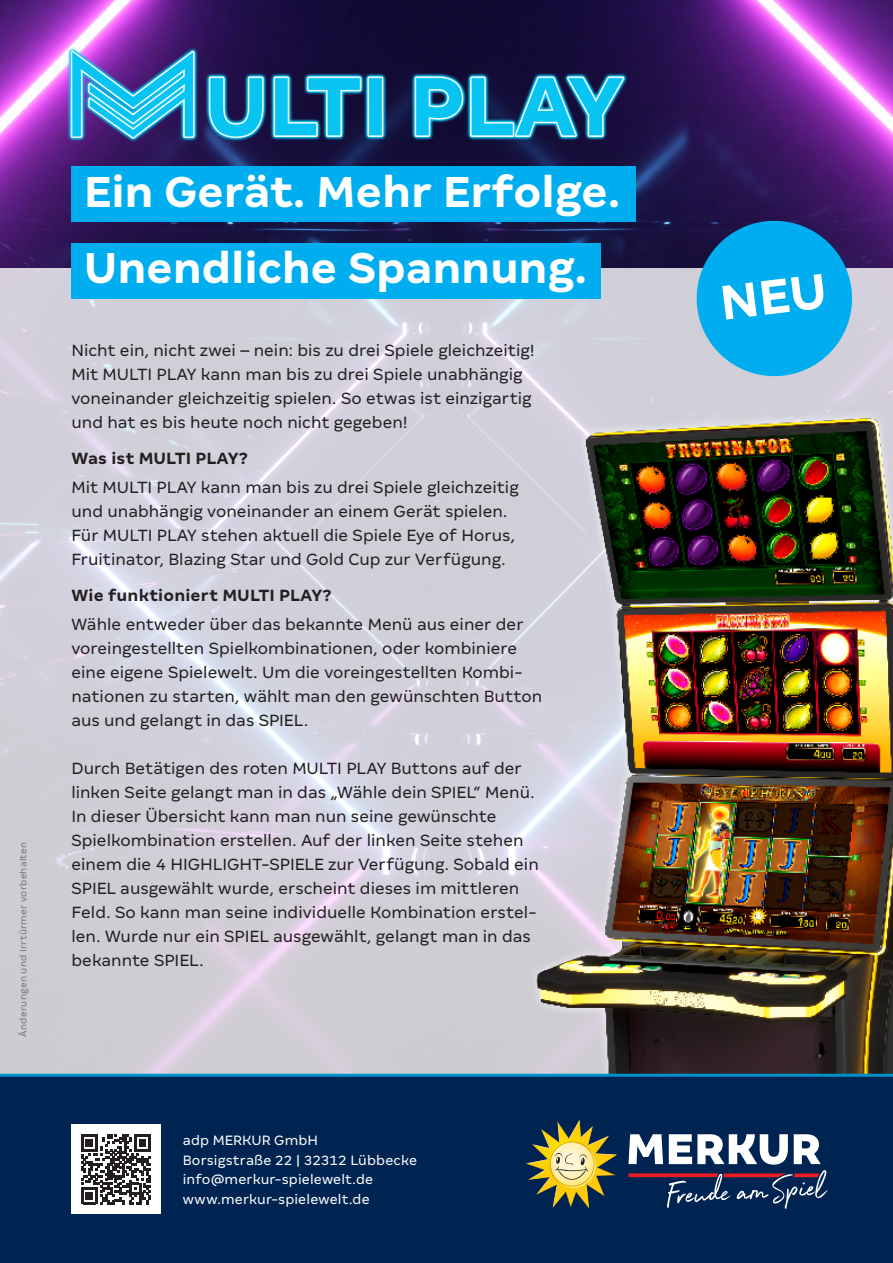
<style>
.page{position:relative;width:893px;height:1263px;background:#fff}
.page>*{position:absolute;margin:0;border:0;box-sizing:border-box;transform-origin:0 0}
.Störer_Ü1_50_54_whit{font:700 48px "Merkur Sans";letter-spacing:-.005em;color:#fff}
.Text_10_14_white{font:18px/24px "Merkur Sans";color:#231f20}
.Text_10_14_white-2{font:700 18px "Merkur Sans";letter-spacing:.005em;color:#231f20}
.Text_10_14_white-3{font:15px "Merkur Sans";letter-spacing:.01em;color:#fff}
.Text_10_14_white-4{font:10.5px "Merkur Sans";letter-spacing:.025em;color:#76787b}
</style>
<div class="page">
<img style="left:0;top:0;width:893px;height:268px">
<svg style="left:0;top:268px;width:521px;height:806px;background:#d1d0da"></svg>
<img style="left:62px;top:28px;width:570px;height:120px">
<div style="left:71px;top:243px;width:530px;height:55px;background:#00aeef"></div>
<div style="left:71px;top:167px;width:565px;height:55px;background:#00aeef"></div>
<img style="left:521px;top:246px;width:372px;height:828px">
<div style="left:0;top:1076px;width:893px;height:187px;background:#002451"></div>
<div style="left:71px;top:1125px;width:90px;height:89px;background:#fff"></div>
<svg style="left:81px;top:1134px;width:70px;height:70px"></svg>
<svg style="left:526px;top:1119px;width:91px;height:90px"></svg>
<svg style="left:628px;top:1134px;width:199px;height:75px"></svg>
<hr style="left:0;top:1074px;width:893px;height:3px;background:#0092c8">
<svg style="left:692px;top:216px;width:165px;height:165px;background:#289ed5"></svg>
<p class="Text_10_14_white-4" style="left:17px;top:1037px;width:196px;rotate:-90deg">Änderungen und Irrtürmer vorbehalten</p>
<p class="Störer_Ü1_50_54_whit" style="left:84px;top:163px;width:538px">Ein Gerät. Mehr Erfolge.</p>
<p class="Störer_Ü1_50_54_whit" style="left:84px;top:240px;width:505px">Unendliche Spannung.</p>
<p class="Text_10_14_white" style="left:71px;top:338px;width:465px">Nicht ein, nicht zwei – nein: bis zu drei Spiele gleichzeitig!<br>Mit MULTI PLAY kann man bis zu drei Spiele unabhängig voneinander gleichzeitig spielen. So etwas ist einzigartig und hat es bis heute noch nicht gegeben!</p>
<p class="Text_10_14_white-2" style="left:71px;top:448px;width:178px">Was ist MULTI PLAY?</p>
<p class="Text_10_14_white" style="left:71px;top:475px;width:449px">Mit MULTI PLAY kann man bis zu drei Spiele gleichzeitig und unabhängig voneinander an einem Gerät spielen.<br>Für MULTI PLAY stehen aktuell die Spiele Eye of Horus, Fruitinator, Blazing Star und Gold Cup zur Verfügung.</p>
<p class="Text_10_14_white-2" style="left:71px;top:585px;width:262px">Wie funktioniert MULTI PLAY?</p>
<p class="Text_10_14_white" style="left:71px;top:612px;width:472px">Wähle entweder über das bekannte Menü aus einer der voreingestellten Spielkombinationen, oder kombiniere eine eigene Spielewelt. Um die voreingestellten Kombi&shy;nationen zu starten, wählt man den gewünschten Button aus und gelangt in das SPIEL.</p>
<p class="Text_10_14_white" style="left:71px;top:756px;width:469px">Durch Betätigen des roten MULTI PLAY Buttons auf der linken Seite gelangt man in das „Wähle dein SPIEL“ Menü.<br>In dieser Übersicht kann man nun seine gewünschte Spielkombination erstellen. Auf der linken Seite stehen einem die 4 HIGHLIGHT-SPIELE zur Verfügung. Sobald ein SPIEL ausgewählt wurde, erscheint dieses im mittleren Feld. So kann man seine individuelle Kombination erstel&shy;len. Wurde nur ein SPIEL ausgewählt, gelangt man in das bekannte SPIEL.</p>
<p class="Text_10_14_white-3" style="left:183px;top:1132px;width:137px">adp MERKUR GmbH</p>
<p class="Text_10_14_white-3" style="left:183px;top:1151px;width:236px">Borsigstraße 22 | 32312 Lübbecke</p>
<p class="Text_10_14_white-3" style="left:183px;top:1171px;width:192px">info@merkur-spielewelt.de</p>
<p class="Text_10_14_white-3" style="left:183px;top:1190px;width:188px">www.merkur-spielewelt.de</p>
</div>
